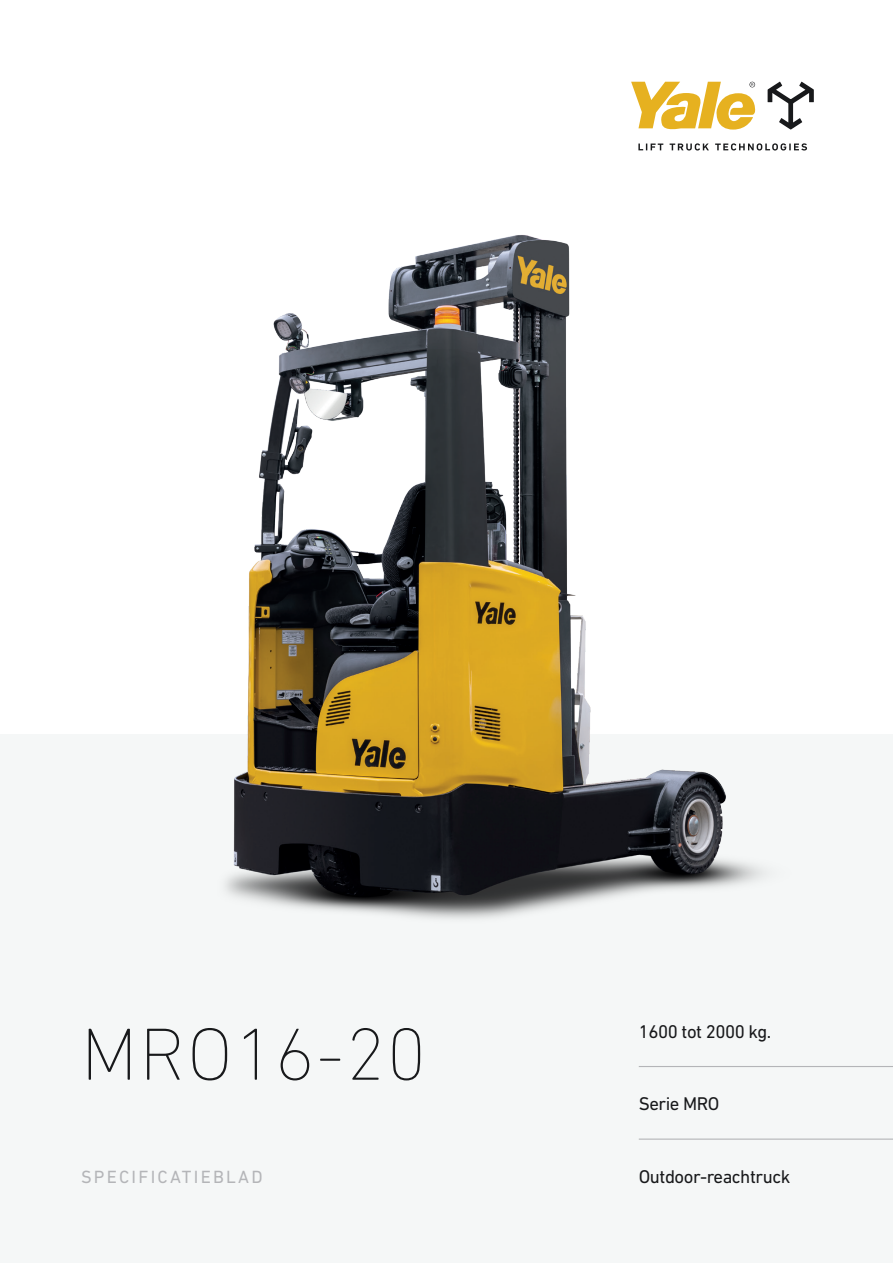
<style>
.page{position:relative;width:893px;height:1263px;background:#fff}
.page>*{position:absolute;margin:0;border:0;box-sizing:border-box;transform-origin:0 0}
.t1{font:200 75px "DIN Next LT Pro";letter-spacing:.025em;color:#18191b}
.t2{font:18.75px "DIN Next LT Pro";letter-spacing:-.025em;color:#18191b}
.t3{font:18px "DIN Next LT Pro";letter-spacing:.125em;color:#b4b5b8}
</style>
<div class="page">
<div style="left:0;top:734px;width:893px;height:529px;background:#f5f7f7"></div>
<img style="left:225px;top:235px;width:540px;height:684px">
<hr style="left:639px;top:1066px;width:254px;height:1px;background:#b4b5b8">
<hr style="left:639px;top:1138px;width:254px;height:2px;background:#b4b5b8">
<svg style="left:768px;top:82px;width:46px;height:48px"></svg>
<svg style="left:631px;top:82px;width:124px;height:48px"></svg>
<svg style="left:638px;top:144px;width:25px;height:6px"></svg>
<svg style="left:670px;top:143px;width:39px;height:8px"></svg>
<svg style="left:715px;top:143px;width:92px;height:8px"></svg>
<h1 class="t1" style="left:81px;top:1011px;width:346px">MRO16-20</h1>
<p class="t3" style="left:81px;top:1166px;width:183px">SPECIFICATIEBLAD</p>
<p class="t2" style="left:639px;top:1020px;width:134px">1600 tot 2000 kg.</p>
<p class="t2" style="left:639px;top:1093px;width:82px">Serie MRO</p>
<p class="t2" style="left:639px;top:1165px;width:153px">Outdoor-reachtruck</p>
</div>
